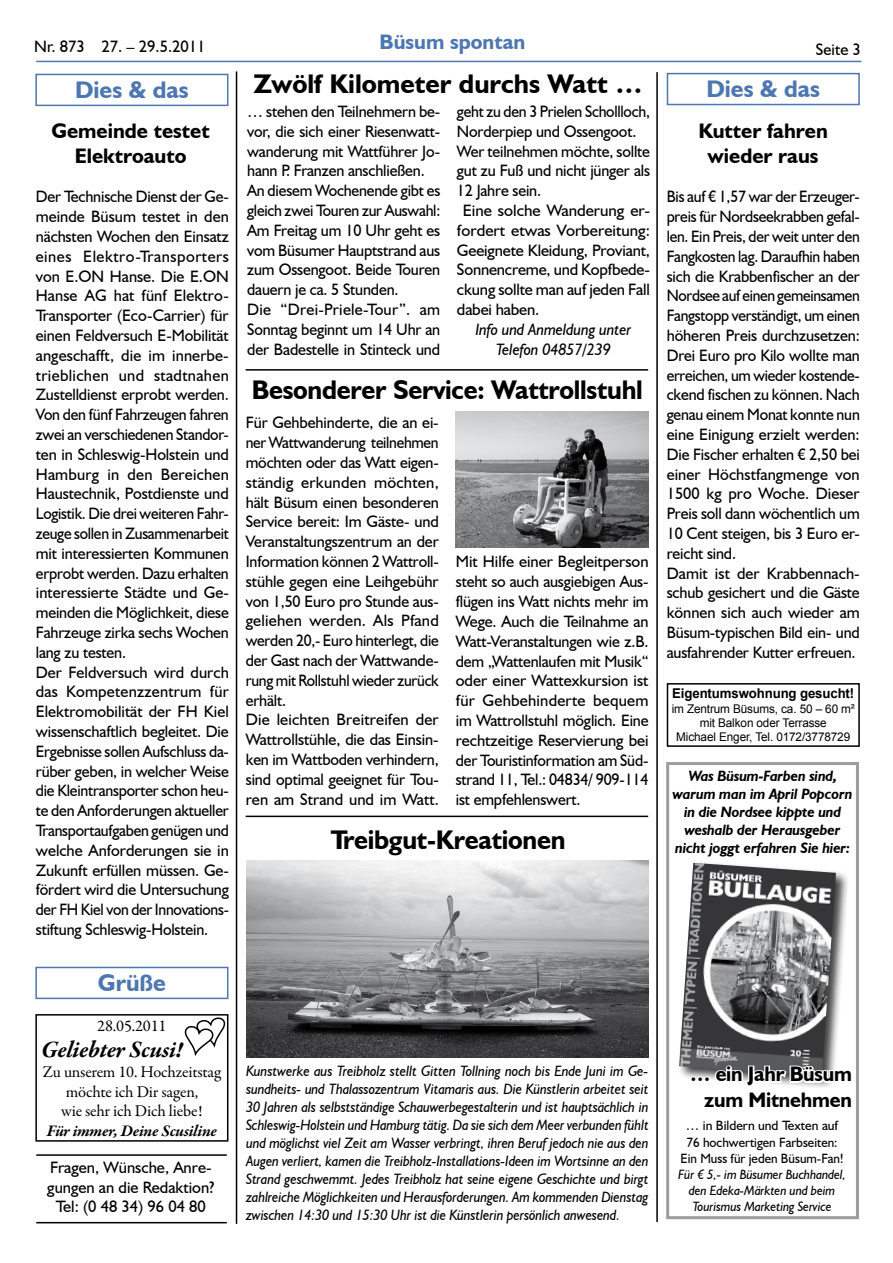
<style>
.page{position:relative;width:893px;height:1263px;background:#fff}
.page>*{position:absolute;margin:0;border:0;box-sizing:border-box;transform-origin:0 0}
.t1{font:700 27px "Humanist 521 BT";letter-spacing:-.01em;color:#000}
.t2{font:700 24px "Humanist 521 BT";color:#4d77b1}
.t3{font:italic 700 24px "Garamond Premr Pro";letter-spacing:-.015em;color:#000}
.t4{font:700 21px/25.2px "Humanist 521 BT";color:#000;text-align:center}
.t5{font:700 21px "Humanist 521 BT";color:#4d77b1}
.t6{font:16.5px/19.8px "Humanist 521 BT";letter-spacing:-.01em;color:#000}
.t7{font:16.5px/19.8px "Humanist 521 BT";letter-spacing:-.01em;color:#000;scale:.95 1}
.t8{font:16.5px/19.8px "Garamond Premr Pro";letter-spacing:-.01em;color:#000;text-align:center}
.t9{font:italic 16.5px/19.8px "Humanist 521 BT";letter-spacing:-.01em;color:#000;text-align:center}
.t10{font:italic 700 16.5px "Garamond Premr Pro";letter-spacing:-.01em;color:#000}
.t11{font:italic 15px/18px "Humanist 521 BT";letter-spacing:-.01em;color:#000;text-align:justify;scale:.96 1}
.t12{font:italic 700 15px/18px "Humanist 521 BT";letter-spacing:-.01em;color:#000;text-align:center}
.t13{font:italic 13.5px/16.2px "Humanist 521 BT";letter-spacing:-.01em;color:#000;text-align:center}
.t14{font:13.5px/16.2px "Humanist 521 BT";color:#000;text-align:center}
.t15{font:700 13.5px "Arial";letter-spacing:-.01em;color:#000}
.t16{font:12px/14.4px "Arial";letter-spacing:-.01em;color:#000;text-align:center}
</style>
<div class="page">
<hr style="left:36px;top:61px;width:825px;height:1px;background:#4d77b1">
<hr style="left:236px;top:71px;width:1px;height:1153px;background:#000">
<hr style="left:656px;top:72px;width:2px;height:1150px;background:#000">
<div style="left:667px;top:73px;width:193px;height:32px;border:2px solid #4d77b1"></div>
<div style="left:35px;top:74px;width:193px;height:32px;border:2px solid #4d77b1"></div>
<div style="left:35px;top:967px;width:193px;height:32px;border:2px solid #4d77b1"></div>
<hr style="left:246px;top:369px;width:402px;height:2px;background:#000">
<hr style="left:246px;top:816px;width:402px;height:1px;background:#000">
<div style="left:666px;top:762px;width:193px;height:457px;background:#fff;border:3px solid #9c9d9f"></div>
<div style="left:677px;top:860px;width:172px;height:229px;background:#000;opacity:.75"></div>
<img style="left:679px;top:863px;width:157px;height:213px">
<svg style="left:688px;top:1063px;width:161px;height:26px"></svg>
<hr style="left:36px;top:1154px;width:191px;height:2px;background:#000">
<hr style="left:36px;top:1222px;width:191px;height:1px;background:#000">
<img style="left:456px;top:412px;width:193px;height:135px">
<img style="left:246px;top:860px;width:402px;height:197px">
<div style="left:35px;top:1014px;width:193px;height:128px;border:2px solid #000"></div>
<svg style="left:184px;top:1016px;width:42px;height:40px"></svg>
<div style="left:667px;top:683px;width:193px;height:64px;border:2px solid #000"></div>
<p class="t6" style="left:34px;top:37px;width:173px">Nr. 873 27. – 29.5.2011</p>
<p class="t5" style="left:380px;top:29px;width:147px">Büsum spontan</p>
<p class="t6" style="left:816px;top:39px;width:46px">Seite 3</p>
<h1 class="t1" style="left:253px;top:67px;width:390px">Zwölf Kilometer durchs Watt …</h1>
<p class="t6" style="left:247px;top:101px;width:195px">… stehen den Teilnehmern be&shy;vor, die sich einer Riesenwatt&shy;wanderung mit Wattführer Jo&shy;hann P. Franzen anschließen.<br>An diesem Wochenende gibt es gleich zwei Touren zur Auswahl:<br>Am Freitag um 10 Uhr geht es vom Büsumer Hauptstrand aus zum Ossengoot. Beide Touren dauern je ca. 5 Stunden.<br>Die “Drei-Priele-Tour”. am<br>Sonntag beginnt um 14 Uhr an der Badestelle in Stinteck und</p>
<p class="t7" style="left:457px;top:101px;width:205px">geht zu den 3 Prielen Schollloch,</p>
<h2 class="t2" style="left:75px;top:75px;width:115px">Dies &amp; das</h2>
<h2 class="t2" style="left:706px;top:74px;width:115px">Dies &amp; das</h2>
<p class="t4" style="left:51px;top:118px;width:160px">Gemeinde testet<br>Elektroauto</p>
<p class="t4" style="left:699px;top:118px;width:131px">Kutter fahren wieder raus</p>
<p class="t6" style="left:457px;top:121px;width:181px">Norderpiep und Ossengoot.</p>
<p class="t6" style="left:457px;top:141px;width:195px">Wer teilnehmen möchte, sollte</p>
<p class="t6" style="left:457px;top:161px;width:195px">gut zu Fuß und nicht jünger als</p>
<p class="t6" style="left:457px;top:180px;width:86px">12 Jahre sein.</p>
<p class="t6" style="left:463px;top:200px;width:189px">Eine solche Wanderung er-</p>
<p class="t6" style="left:457px;top:220px;width:195px">fordert etwas Vorbereitung:</p>
<p class="t6" style="left:457px;top:240px;width:195px">Geeignete Kleidung, Proviant,</p>
<p class="t6" style="left:457px;top:260px;width:194px">Sonnencreme, und Kopfbede-</p>
<p class="t6" style="left:457px;top:279px;width:195px">ckung sollte man auf jeden Fall</p>
<p class="t6" style="left:457px;top:299px;width:84px">dabei haben.</p>
<p class="t9" style="left:475px;top:319px;width:158px">Info und Anmeldung unter<br>Telefon 04857/239</p>
<p class="t6" style="left:36px;top:186px;width:195px">Der Technische Dienst der Ge&shy;meinde Büsum testet in den nächsten Wochen den Einsatz eines Elektro-Transporters von E.ON Hanse. Die E.ON<br>Hanse AG hat fünf Elektro-<br>Transporter (Eco-Carrier) für einen Feldversuch E-Mobilität angeschafft, die im innerbe&shy;trieblichen und stadtnahen<br>Zustelldienst erprobt werden.<br>Von den fünf Fahrzeugen fahren zwei an verschiedenen Standor&shy;ten in Schleswig-Holstein und<br>Hamburg in den Bereichen<br>Haustechnik, Postdienste und<br>Logistik. Die drei weiteren Fahr&shy;zeuge sollen in Zusammenarbeit mit interessierten Kommunen erprobt werden. Dazu erhalten interessierte Städte und Ge&shy;meinden die Möglichkeit, diese<br>Fahrzeuge zirka sechs Wochen lang zu testen.<br>Der Feldversuch wird durch das Kompetenzzentrum für<br>Elektromobilität der FH Kiel wissenschaftlich begleitet. Die<br>Ergebnisse sollen Aufschluss da&shy;rüber geben, in welcher Weise die Kleintransporter schon heu&shy;te den Anforderungen aktueller<br>Transportaufgaben genügen und welche Anforderungen sie in<br>Zukunft erfüllen müssen. Ge&shy;fördert wird die Untersuchung der FH Kiel von der Innovations&shy;stiftung Schleswig-Holstein.</p>
<p class="t7" style="left:667px;top:186px;width:205px">Bis auf € 1,57 war der Erzeuger&shy;preis für Nordseekrabben gefal&shy;len. Ein Preis, der weit unter den<br>Fangkosten lag. Daraufhin haben sich die Krabbenfischer an der<br>Nordsee auf einen gemeinsamen<br>Fangstopp verständigt, um einen höheren Preis durchzusetzen:<br>Drei Euro pro Kilo wollte man erreichen, um wieder kostende&shy;ckend fischen zu können. Nach genau einem Monat konnte nun eine Einigung erzielt werden:<br>Die Fischer erhalten € 2,50 bei einer Höchstfangmenge von<br>1500 kg pro Woche. Dieser<br>Preis soll dann wöchentlich um<br>10 Cent steigen, bis 3 Euro er&shy;reicht sind.<br>Damit ist der Krabbennach&shy;schub gesichert und die Gäste können sich auch wieder am<br>Büsum-typischen Bild ein- und ausfahrender Kutter erfreuen.</p>
<h1 class="t1" style="left:252px;top:373px;width:393px">Besonderer Service: Wattrollstuhl</h1>
<p class="t6" style="left:246px;top:413px;width:195px">Für Gehbehinderte, die an ei&shy;ner Wattwanderung teilnehmen möchten oder das Watt eigen&shy;ständig erkunden möchten, hält Büsum einen besonderen<br>Service bereit: Im Gäste- und<br>Veranstaltungszentrum an der<br>Information können 2 Wattroll&shy;stühle gegen eine Leihgebühr von 1,50 Euro pro Stunde aus&shy;geliehen werden. Als Pfand werden 20,- Euro hinterlegt, die der Gast nach der Wattwande&shy;rung mit Rollstuhl wieder zurück erhält.<br>Die leichten Breitreifen der<br>Wattrollstühle, die das Einsin&shy;ken im Wattboden verhindern, sind optimal geeignet für Tou&shy;ren am Strand und im Watt.</p>
<p class="t6" style="left:456px;top:552px;width:194px;text-align:justify">Mit Hilfe einer Begleitperson steht so auch ausgiebigen Aus&shy;flügen ins Watt nichts mehr im Wege. Auch die Teilnahme an Watt-Veranstaltungen wie z.B. dem „Wattenlaufen mit Musik“ oder einer Wattexkursion ist für Gehbehinderte bequem im Wattrollstuhl möglich. Eine rechtzeitige Reservierung bei der Touristinformation am Süd&shy;strand 11, Tel.: 04834/ 909-114 ist empfehlenswert.</p>
<h1 class="t1" style="left:331px;top:823px;width:236px">Treibgut-Kreationen</h1>
<p class="t15" style="left:672px;top:685px;width:184px">Eigentumswohnung gesucht!</p>
<p class="t16" style="left:672px;top:701px;width:185px">im Zentrum Büsums, ca. 50 – 60 m² mit Balkon oder Terrasse<br>Michael Enger, Tel. 0172/3778729</p>
<p class="t12" style="left:673px;top:766px;width:181px">Was Büsum-Farben sind, warum man im April Popcorn in die Nordsee kippte und weshalb der Herausgeber nicht joggt erfahren Sie hier:</p>
<h2 class="t2" style="left:98px;top:967px;width:69px">Grüße</h2>
<p class="t8" style="left:97px;top:1017px;width:71px">28.05.2011</p>
<h2 class="t3" style="left:41px;top:1035px;width:143px">Geliebter Scusi!</h2>
<p class="t8" style="left:43px;top:1062px;width:180px">Zu unserem 10. Hochzeitstag möchte ich Dir sagen,<br>wie sehr ich Dich liebe!</p>
<p class="t10" style="left:47px;top:1121px;width:172px">Für immer, Deine Scusiline</p>
<p class="t6" style="left:47px;top:1157px;width:169px;text-align:center">Fragen, Wünsche, Anre&shy;gungen an die Redaktion?<br>Tel: (0 48 34) 96 04 80</p>
<p class="t11" style="left:246px;top:1062px;width:421px">Kunstwerke aus Treibholz stellt Gitten Tollning noch bis Ende Juni im Ge&shy;sundheits- und Thalassozentrum Vitamaris aus. Die Künstlerin arbeitet seit 30 Jahren als selbstständige Schauwerbegestalterin und ist hauptsächlich in Schleswig-Holstein und Hamburg tätig. Da sie sich dem Meer verbunden fühlt und möglichst viel Zeit am Wasser verbringt, ihren Beruf jedoch nie aus den Augen verliert, kamen die Treibholz-Installations-Ideen im Wortsinne an den Strand geschwemmt. Jedes Treibholz hat seine eigene Geschichte und birgt zahlreiche Möglichkeiten und Herausforderungen. Am kommenden Dienstag zwischen 14:30 und 15:30 Uhr ist die Künstlerin persönlich anwesend.</p>
<p class="t4" style="left:690px;top:1061px;width:163px;text-align:right">… ein Jahr Büsum zum Mitnehmen</p>
<p class="t14" style="left:681px;top:1117px;width:164px">… in Bildern und Texten auf<br>76 hochwertigen Farbseiten:<br>Ein Muss für jeden Büsum-Fan!</p>
<p class="t13" style="left:678px;top:1166px;width:169px">Für € 5,- im Büsumer Buchhandel, den Edeka-Märkten und beim<br>Tourismus Marketing Service</p>
</div>
